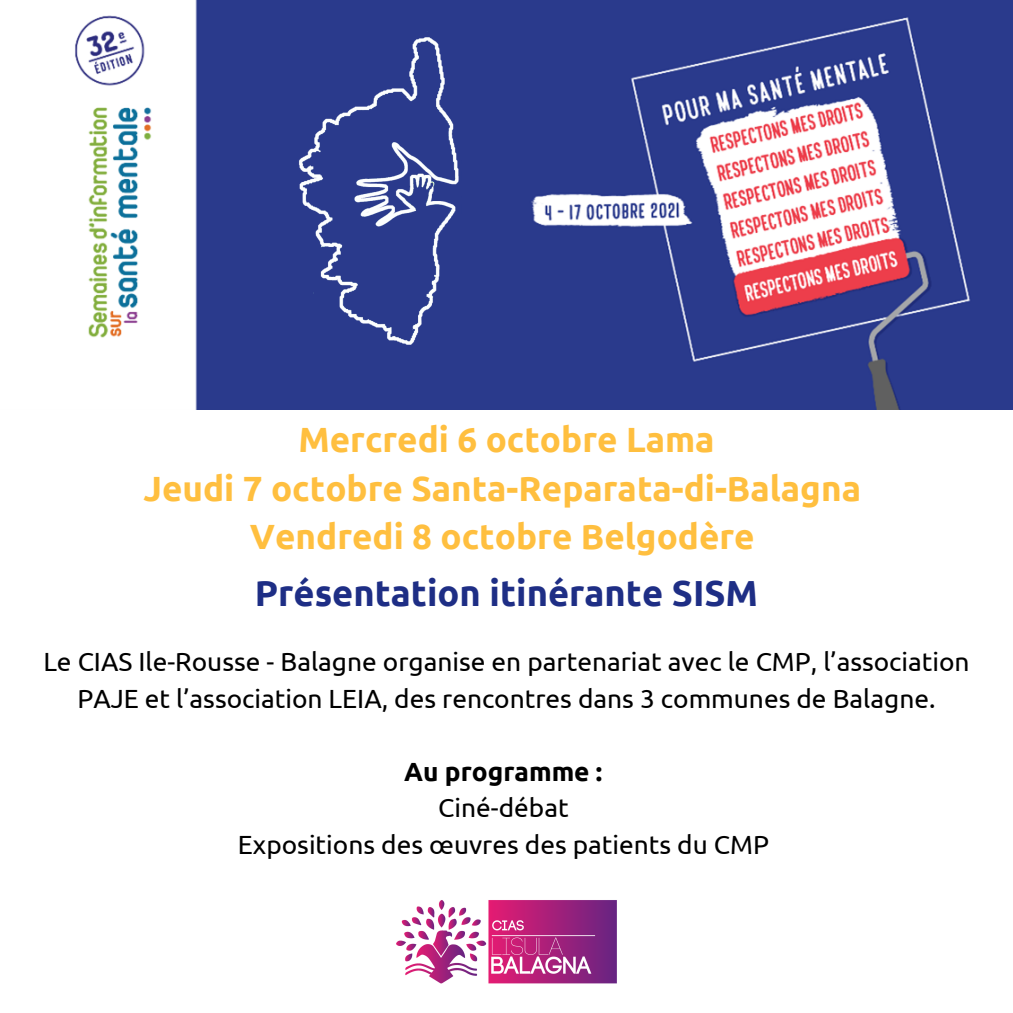
<style>
.page{position:relative;width:1013px;height:1013px;background:#fff}
.page>*{position:absolute;margin:0;border:0;box-sizing:border-box;transform-origin:0 0}
.t1{font:700 36.25px "Ubuntu";color:#1e2e85}
.t2{font:700 35px "Ubuntu";color:#ffbf3f}
.t3{font:26.25px/36.5px "Ubuntu";color:#000;text-align:center}
.t4{font:700 26.25px "Ubuntu";color:#000}
</style>
<div class="page">
<img style="left:75px;top:0;width:937px;height:409px">
<img style="left:291px;top:31px;width:170px;height:314px">
<img style="left:396px;top:900px;width:221px;height:84px">
<p class="t2" style="left:298px;top:419px;width:418px">Mercredi 6 octobre Lama</p>
<p class="t2" style="left:143px;top:468px;width:719px">Jeudi 7 octobre Santa-Reparata-di-Balagna</p>
<p class="t2" style="left:250px;top:517px;width:506px">Vendredi 8 octobre Belgodère</p>
<p class="t1" style="left:255px;top:572px;width:504px">Présentation itinérante SISM</p>
<p class="t3" style="left:43px;top:643px;width:927px">Le CIAS Ile-Rousse - Balagne organise en partenariat avec le CMP, l’association<br>PAJE et l’association LEIA, des rencontres dans 3 communes de Balagne.</p>
<p class="t4" style="left:404px;top:756px;width:200px">Au programme :</p>
<p class="t3" style="left:438px;top:789px;width:132px">Ciné-débat</p>
<p class="t3" style="left:238px;top:826px;width:532px">Expositions des œuvres des patients du CMP</p>
</div>
